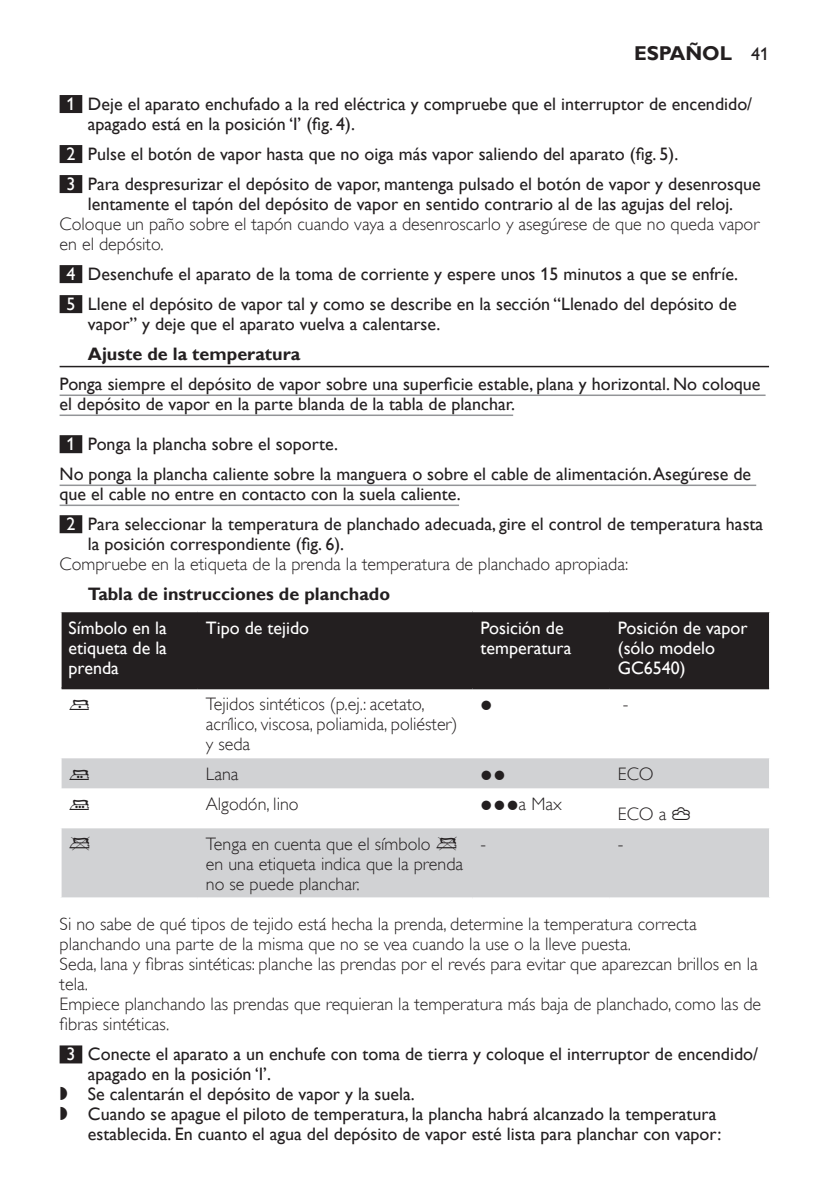
<style>
.page{position:relative;width:840px;height:1191px;background:#fff}
.page>*{position:absolute;margin:0;border:0;box-sizing:border-box;transform-origin:0 0}
.t1{font:700 20px "Gill Sans Alt One WGL";color:#231f20}
.t2{font:18px/30px "Gill Sans Alt One WGL";color:#231f20}
.t3{font:18px/20px "Gill Sans Alt One WGL Light";color:#231f20}
.t4{font:18px/20px "Gill Sans Alt One WGL";color:#fff}
.t5{font:700 18px "Gill Sans Alt One WGL";color:#231f20}
.t6{font:18px "Philipsfonta Plain";color:#231f20}
.s1{font-weight:400;font-size:18px}
.s2{color:#fff}
.s3{font-family:"Philipsfonta Plain"}
.s4{font-family:"Philipslll Font"}
.s5{font-family:"Philips Ll Font Plain"}
</style>
<div class="page">
<div style="left:60px;top:95px;width:22px;height:18px;background:#231f20"></div>
<div style="left:60px;top:145px;width:22px;height:18px;background:#231f20"></div>
<div style="left:60px;top:175px;width:22px;height:18px;background:#231f20"></div>
<div style="left:60px;top:265px;width:22px;height:18px;background:#231f20"></div>
<div style="left:60px;top:295px;width:22px;height:18px;background:#231f20"></div>
<hr style="left:60px;top:366px;width:708px;height:1px;background:#231f20">
<hr style="left:60px;top:394px;width:705px;height:2px;background:#939598">
<hr style="left:60px;top:414px;width:453px;height:2px;background:#939598">
<div style="left:60px;top:435px;width:22px;height:18px;background:#231f20"></div>
<hr style="left:60px;top:484px;width:695px;height:2px;background:#939598">
<hr style="left:60px;top:504px;width:399px;height:2px;background:#939598">
<div style="left:60px;top:515px;width:22px;height:18px;background:#231f20"></div>
<div style="left:60px;top:1045px;width:22px;height:18px;background:#231f20"></div>
<div style="left:62px;top:612px;width:706px;height:75px;background:#231f20"></div>
<svg style="left:62px;top:758px;width:706px;height:139px;fill:#d1d2d4"></svg>
<hr style="left:62px;top:687px;width:136px;height:2px;background:#231f20">
<hr style="left:198px;top:687px;width:274px;height:2px;background:#231f20">
<hr style="left:472px;top:687px;width:137px;height:2px;background:#231f20">
<hr style="left:609px;top:687px;width:159px;height:2px;background:#231f20">
<p class="t1" style="left:633px;top:40px;width:136px">Español <span class="s1">41</span></p>
<p class="t2" style="left:88px;top:94px;width:665px;line-height:20px;text-indent:-22px"><span class="s2">1</span> Deje el aparato enchufado a la red eléctrica y compruebe que el interruptor de encendido/ apagado está en la posición ‘I’ (fig. 4).</p>
<p class="t2" style="left:66px;top:139px;width:695px"><span class="s2">2</span> Pulse el botón de vapor hasta que no oiga más vapor saliendo del aparato (fig. 5).<br><span class="s2">3</span> Para despresurizar el depósito de vapor, mantenga pulsado el botón de vapor y desenrosque</p>
<p class="t2" style="left:88px;top:189px;width:646px">lentamente el tapón del depósito de vapor en sentido contrario al de las agujas del reloj.</p>
<p class="t3" style="left:60px;top:214px;width:701px">Coloque un paño sobre el tapón cuando vaya a desenroscarlo y asegúrese de que no queda vapor en el depósito.</p>
<p class="t2" style="left:66px;top:259px;width:673px"><span class="s2">4</span> Desenchufe el aparato de la toma de corriente y espere unos 15 minutos a que se enfríe.<br><span class="s2">5</span> Llene el depósito de vapor tal y como se describe en la sección “Llenado del depósito de</p>
<p class="t2" style="left:88px;top:309px;width:353px">vapor” y deje que el aparato vuelva a calentarse.</p>
<p class="t5" style="left:88px;top:342px;width:214px">Ajuste de la temperatura</p>
<p class="t2" style="left:60px;top:374px;width:702px;line-height:20px">Ponga siempre el depósito de vapor sobre una superficie estable, plana y horizontal. No coloque el depósito de vapor en la parte blanda de la tabla de planchar.</p>
<p class="t2" style="left:60px;top:429px;width:692px;text-indent:7px"><span class="s2">1</span> Ponga la plancha sobre el soporte.<br>No ponga la plancha caliente sobre la manguera o sobre el cable de alimentación. Asegúrese de</p>
<p class="t2" style="left:66px;top:479px;width:698px;text-indent:-7px">que el cable no entre en contacto con la suela caliente.<br><span class="s2">2</span> Para seleccionar la temperatura de planchado adecuada, gire el control de temperatura hasta</p>
<p class="t2" style="left:88px;top:529px;width:257px">la posición correspondiente (fig. 6).</p>
<p class="t3" style="left:60px;top:554px;width:570px">Compruebe en la etiqueta de la prenda la temperatura de planchado apropiada:</p>
<p class="t5" style="left:88px;top:582px;width:303px">Tabla de instrucciones de planchado</p>
<p class="t4" style="left:69px;top:618px;width:100px;text-align:justify">Símbolo en la etiqueta de la prenda</p>
<p class="t4" style="left:206px;top:618px;width:105px">Tipo de tejido</p>
<p class="t4" style="left:480px;top:618px;width:92px">Posición de temperatura</p>
<p class="t4" style="left:617px;top:618px;width:131px">Posición de vapor (sólo modelo<br>GC6540)</p>
<p class="t6" style="left:69px;top:693px;width:23px">B</p>
<p class="t3" style="left:206px;top:694px;width:253px">Tejidos sintéticos (p.ej.: acetato, acrílico, viscosa, poliamida, poliéster) y seda</p>
<p class="t6" style="left:480px;top:693px;width:13px">1</p>
<p class="t3" style="left:622px;top:694px;width:7px">-</p>
<p class="t6" style="left:69px;top:763px;width:23px">C</p>
<p class="t3" style="left:206px;top:764px;width:34px">Lana</p>
<p class="t6" style="left:480px;top:763px;width:26px">2</p>
<p class="t3" style="left:617px;top:764px;width:37px">ECO</p>
<p class="t6" style="left:69px;top:793px;width:23px">D</p>
<p class="t3" style="left:206px;top:794px;width:94px">Algodón, lino</p>
<p class="t3" style="left:480px;top:794px;width:83px"><span class="s3">3</span>a Max</p>
<p class="t3" style="left:617px;top:804px;width:74px">ECO a <span class="s4">;</span></p>
<p class="t6" style="left:69px;top:833px;width:24px">Z</p>
<p class="t3" style="left:206px;top:834px;width:259px">Tenga en cuenta que el símbolo <span class="s3">Z </span>en una etiqueta indica que la prenda no se puede planchar.</p>
<p class="t3" style="left:480px;top:834px;width:7px">-</p>
<p class="t3" style="left:617px;top:834px;width:7px">-</p>
<p class="t3" style="left:60px;top:914px;width:702px">Si no sabe de qué tipos de tejido está hecha la prenda, determine la temperatura correcta planchando una parte de la misma que no se vea cuando la use o la lleve puesta.<br>Seda, lana y fibras sintéticas: planche las prendas por el revés para evitar que aparezcan brillos en la tela.<br>Empiece planchando las prendas que requieran la temperatura más baja de planchado, como las de fibras sintéticas.</p>
<p class="t2" style="left:66px;top:1039px;width:693px"><span class="s2">3</span> Conecte el aparato a un enchufe con toma de tierra y coloque el interruptor de encendido/</p>
<p class="t2" style="left:88px;top:1059px;width:185px">apagado en la posición ‘I’.</p>
<p class="t2" style="left:60px;top:1079px;width:356px"><span class="s5">,</span> Se calentarán el depósito de vapor y la suela.</p>
<p class="t2" style="left:60px;top:1099px;width:658px"><span class="s5">,</span> Cuando se apague el piloto de temperatura, la plancha habrá alcanzado la temperatura</p>
<p class="t2" style="left:88px;top:1119px;width:634px">establecida. En cuanto el agua del depósito de vapor esté lista para planchar con vapor:</p>
</div>
